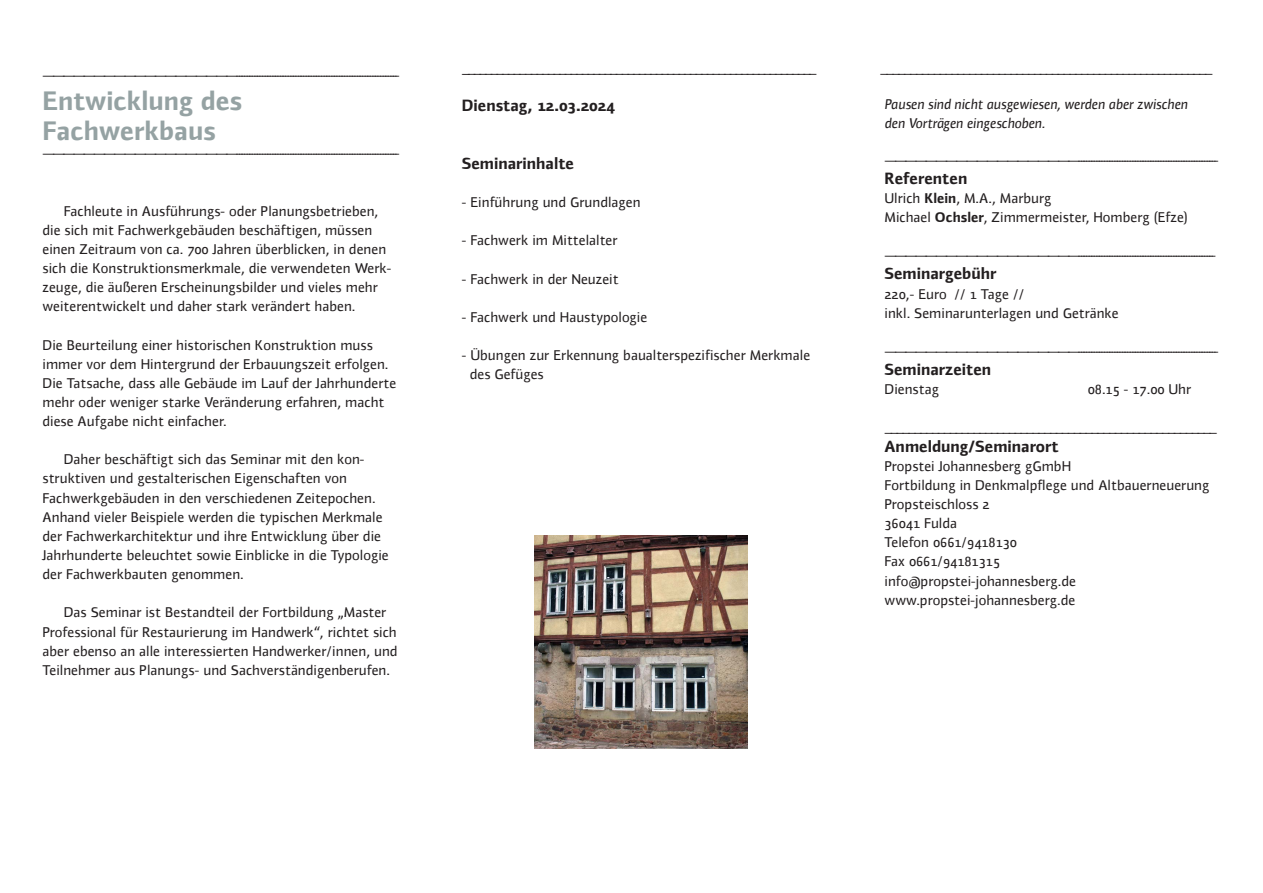
<style>
.page{position:relative;width:1263px;height:893px;background:#fff}
.page>*{position:absolute;margin:0;border:0;box-sizing:border-box;transform-origin:0 0}
.t1{font:700 27px "Utensil";color:#95a2a3}
.t2{font:700 16.5px "Utensil";color:#231f20}
.Untertitel{font:14.25px/19.2px "Utensil Roman Os F";color:#231f20}
.t3{font:14.25px "Utensil Italic Os F";color:#231f20}
.s1{font-size:15px}
.s2{font-family:"Utensil";font-weight:700}
</style>
<div class="page">
<img style="left:535px;top:536px;width:212px;height:212px">
<p class="Untertitel" style="left:43px;top:65px;width:359px">———————————————————---------------------------------------------------------------</p>
<p class="t1" style="left:43px;top:85px;width:201px">Entwicklung des</p>
<p class="t1" style="left:43px;top:115px;width:175px">Fachwerkbaus</p>
<p class="Untertitel" style="left:43px;top:144px;width:359px">———————————————————---------------------------------------------------------------</p>
<p class="Untertitel" style="left:64px;top:201px;width:316px">Fachleute in Ausführungs- oder Planungsbetrieben,</p>
<p class="Untertitel" style="left:43px;top:220px;width:351px">die sich mit Fachwerkgebäuden beschäftigen, müssen einen Zeitraum von ca. 700 Jahren überblicken, in denen sich die Konstruktionsmerkmale, die verwendeten Werk&shy;zeuge, die äußeren Erscheinungsbilder und vieles mehr weiterentwickelt und daher stark verändert haben.</p>
<p class="Untertitel" style="left:43px;top:335px;width:355px">Die Beurteilung einer historischen Konstruktion muss immer vor dem Hintergrund der Erbauungszeit erfolgen.<br>Die Tatsache, dass alle Gebäude im Lauf der Jahrhunderte mehr oder weniger starke Veränderung erfahren, macht diese Aufgabe nicht einfacher.</p>
<p class="Untertitel" style="left:64px;top:450px;width:302px">Daher beschäftigt sich das Seminar mit den kon-</p>
<p class="Untertitel" style="left:43px;top:469px;width:348px">struktiven und gestalterischen Eigenschaften von Fachwerkgebäuden in den verschiedenen Zeitepochen.<br>Anhand vieler Beispiele werden die typischen Merkmale der Fachwerkarchitektur und ihre Entwicklung über die Jahrhunderte beleuchtet sowie Einblicke in die Typologie der Fachwerkbauten genommen.</p>
<p class="Untertitel" style="left:64px;top:603px;width:324px">Das Seminar ist Bestandteil der Fortbildung „Master</p>
<p class="Untertitel" style="left:43px;top:622px;width:357px;text-align:justify">Professional für Restaurierung im Handwerk“, richtet sich aber ebenso an alle interessierten Handwerker/innen, und Teilnehmer aus Planungs- und Sachverständigenberufen.</p>
<p class="Untertitel" style="left:462px;top:59px;width:357px"><span class="s1">_</span>_____________________________________________________________</p>
<p class="t2" style="left:462px;top:96px;width:154px">Dienstag, 12.03.2024</p>
<p class="t2" style="left:462px;top:154px;width:114px">Seminarinhalte</p>
<p class="Untertitel" style="left:462px;top:193px;width:180px">- Einführung und Grundlagen</p>
<p class="Untertitel" style="left:462px;top:231px;width:157px">- Fachwerk im Mittelalter</p>
<p class="Untertitel" style="left:462px;top:269px;width:158px">- Fachwerk in der Neuzeit</p>
<p class="Untertitel" style="left:462px;top:307px;width:187px">- Fachwerk und Haustypologie</p>
<p class="Untertitel" style="left:462px;top:346px;width:350px">- Übungen zur Erkennung baualterspezifischer Merkmale</p>
<p class="Untertitel" style="left:470px;top:365px;width:76px">des Gefüges</p>
<p class="Untertitel" style="left:880px;top:59px;width:334px">________________________________________________________</p>
<p class="t3" style="left:884px;top:96px;width:305px">Pausen sind nicht ausgewiesen, werden aber zwischen</p>
<p class="t3" style="left:884px;top:115px;width:162px">den Vorträgen eingeschoben.</p>
<p class="Untertitel" style="left:884px;top:150px;width:336px">———————————————————------------------------------------------------------</p>
<p class="t2" style="left:884px;top:169px;width:84px">Referenten</p>
<p class="Untertitel" style="left:884px;top:188px;width:168px">Ulrich <span class="s2">Klein</span>, M.A., Marburg</p>
<p class="Untertitel" style="left:884px;top:208px;width:305px">Michael <span class="s2">Ochsler</span>, Zimmermeister, Homberg (Efze)</p>
<p class="Untertitel" style="left:884px;top:246px;width:333px">———————————————————-----------------------------------------------------</p>
<p class="t2" style="left:884px;top:264px;width:114px">Seminargebühr</p>
<p class="Untertitel" style="left:884px;top:284px;width:141px">220,- Euro // 1 Tage //</p>
<p class="Untertitel" style="left:884px;top:303px;width:236px">inkl. Seminarunterlagen und Getränke</p>
<p class="Untertitel" style="left:884px;top:341px;width:336px">———————————————————------------------------------------------------------</p>
<p class="t2" style="left:884px;top:360px;width:108px">Seminarzeiten</p>
<p class="Untertitel" style="left:884px;top:380px;width:56px">Dienstag</p>
<p class="Untertitel" style="left:1088px;top:380px;width:105px">08.15 - 17.00 Uhr</p>
<p class="Untertitel" style="left:884px;top:418px;width:334px">________________________________________________________</p>
<p class="t2" style="left:884px;top:437px;width:176px">Anmeldung/Seminarort</p>
<p class="Untertitel" style="left:884px;top:456px;width:188px">Propstei Johannesberg gGmbH</p>
<p class="Untertitel" style="left:884px;top:475px;width:326px">Fortbildung in Denkmalpflege und Altbauerneuerung</p>
<p class="Untertitel" style="left:884px;top:495px;width:107px">Propsteischloss 2</p>
<p class="Untertitel" style="left:884px;top:514px;width:74px">36041 Fulda</p>
<p class="Untertitel" style="left:884px;top:533px;width:134px">Telefon 0661/9418130</p>
<p class="Untertitel" style="left:884px;top:552px;width:117px">Fax 0661/94181315</p>
<p class="Untertitel" style="left:884px;top:571px;width:193px">info@propstei-johannesberg.de</p>
<p class="Untertitel" style="left:884px;top:590px;width:192px">www.propstei-johannesberg.de</p>
</div>
